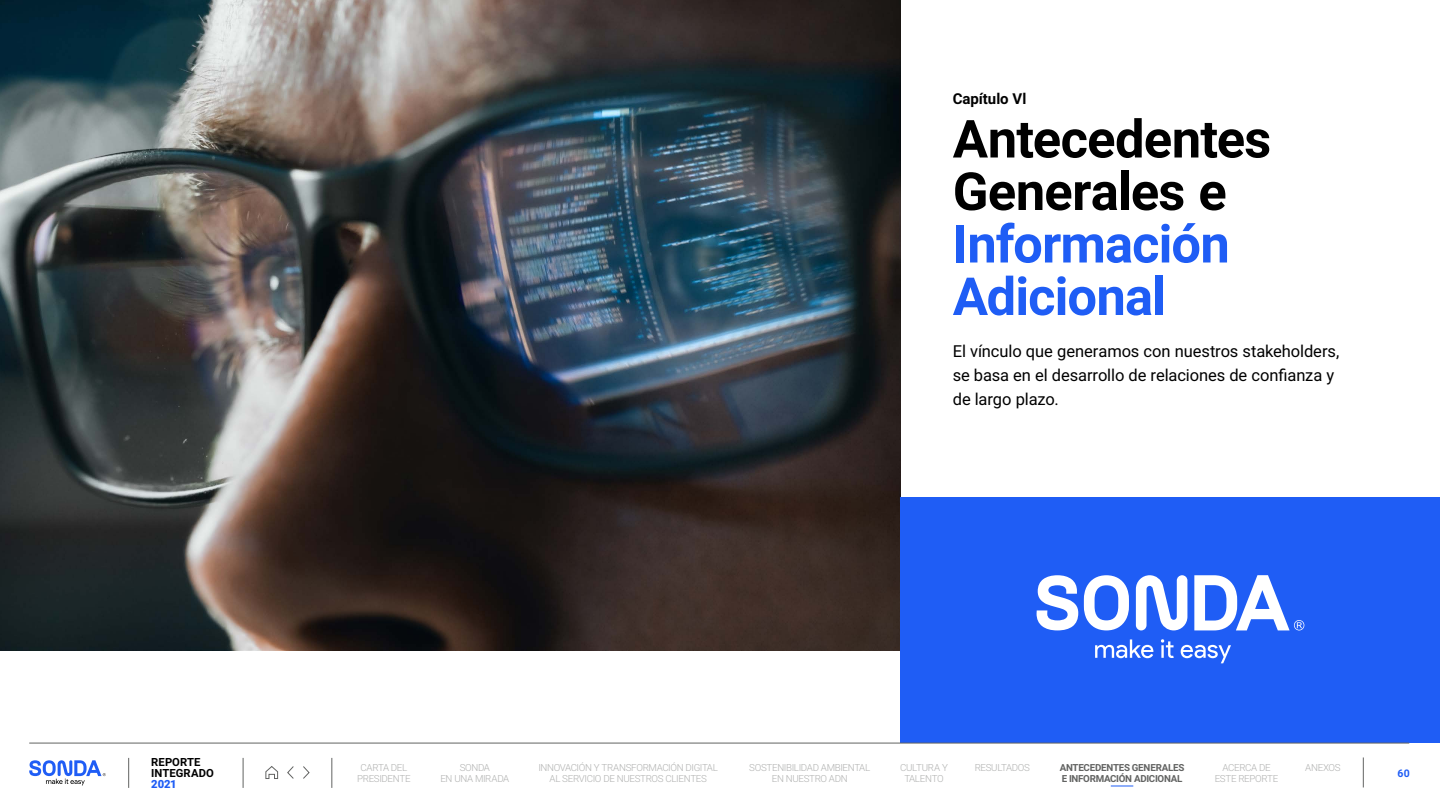
<style>
.page{position:relative;width:1440px;height:810px;background:#fff}
.page>*{position:absolute;margin:0;border:0;box-sizing:border-box;transform-origin:0 0}
.t1{font:700 52.5px/52.5px "Roboto";letter-spacing:-.015em;color:#000}
.t2{font:700 52.5px/52.5px "Roboto";letter-spacing:-.015em;color:#1f5df5}
.t3{font:16.5px/24px "Roboto";letter-spacing:-.005em;color:#000}
.t4{font:700 15px "Roboto";letter-spacing:-.005em;color:#000}
.t5{font:700 11.25px/11.2px "Roboto";color:#000}
.t6{font:900 11.25px "Roboto";color:#1f5df5}
.t7{font:700 10.5px "Roboto";color:#1f5df5}
.t8{font:300 9.75px/10.5px "Roboto";letter-spacing:-.035em;color:#b0b1b0;text-align:center}
.t9{font:700 9.75px/10.5px "Roboto";letter-spacing:-.025em;color:#626362}
</style>
<div class="page">
<img style="left:0;top:0;width:901px;height:651px">
<div style="left:901px;top:497px;width:539px;height:313px;background:#1f5df5"></div>
<svg style="left:1194px;top:575px;width:110px;height:55px"></svg>
<svg style="left:1084px;top:575px;width:45px;height:55px"></svg>
<svg style="left:1037px;top:575px;width:41px;height:55px"></svg>
<svg style="left:1136px;top:575px;width:51px;height:55px"></svg>
<svg style="left:1095px;top:639px;width:58px;height:19px"></svg>
<svg style="left:1161px;top:639px;width:13px;height:19px"></svg>
<svg style="left:1181px;top:645px;width:50px;height:18px"></svg>
<div style="left:0;top:743px;width:1440px;height:67px;background:#fff"></div>
<svg style="left:265px;top:766px;width:13px;height:13px"></svg>
<svg style="left:303px;top:766px;width:7px;height:13px"></svg>
<svg style="left:287px;top:766px;width:7px;height:13px"></svg>
<hr style="left:129px;top:758px;width:1px;height:30px;background:#626362">
<hr style="left:243px;top:758px;width:1px;height:30px;background:#626362">
<hr style="left:332px;top:758px;width:1px;height:30px;background:#626362">
<hr style="left:1363px;top:757px;width:1px;height:30px;background:#626362">
<hr style="left:29px;top:743px;width:1380px;height:1px;background:#626362">
<svg style="left:1111px;top:786px;width:22px;height:1px"></svg>
<svg style="left:29px;top:760px;width:77px;height:25px"></svg>
<p class="t5" style="left:151px;top:756px;width:64px">REPORTE<br>INTEGRADO</p>
<p class="t6" style="left:151px;top:776px;width:27px">2021</p>
<h3 class="t4" style="left:953px;top:88px;width:75px">Capítulo Vl</h3>
<h1 class="t1" style="left:953px;top:111px;width:320px">Antecedentes<br>Generales e</h1>
<h1 class="t2" style="left:953px;top:216px;width:279px">Información<br>Adicional</h1>
<h2 class="t3" style="left:953px;top:339px;width:388px">El vínculo que generamos con nuestros stakeholders, se basa en el desarrollo de relaciones de confianza y de largo plazo.</h2>
<p class="t8" style="left:357px;top:762px;width:55px">CARTA DEL<br>PRESIDENTE</p>
<p class="t8" style="left:440px;top:762px;width:70px">SONDA<br>EN UNA MIRADA</p>
<p class="t8" style="left:538px;top:762px;width:181px">INNOVACIÓN Y TRANSFORMACIÓN DIGITAL<br>AL SERVICIO DE NUESTROS CLIENTES</p>
<p class="t8" style="left:749px;top:762px;width:123px">SOSTENIBILIDAD AMBIENTAL<br>EN NUESTRO ADN</p>
<p class="t8" style="left:900px;top:762px;width:49px">CULTURA Y<br>TALENTO</p>
<p class="t8" style="left:975px;top:762px;width:57px">RESULTADOS</p>
<p class="t8" style="left:1215px;top:762px;width:65px">ACERCA DE<br>ESTE REPORTE</p>
<p class="t8" style="left:1305px;top:762px;width:37px">ANEXOS</p>
<p class="t9" style="left:1060px;top:762px;width:126px">ANTECEDENTES GENERALES<br>E INFORMACIÓN ADICIONAL</p>
<p class="t7" style="left:1397px;top:766px;width:14px">60</p>
</div>
